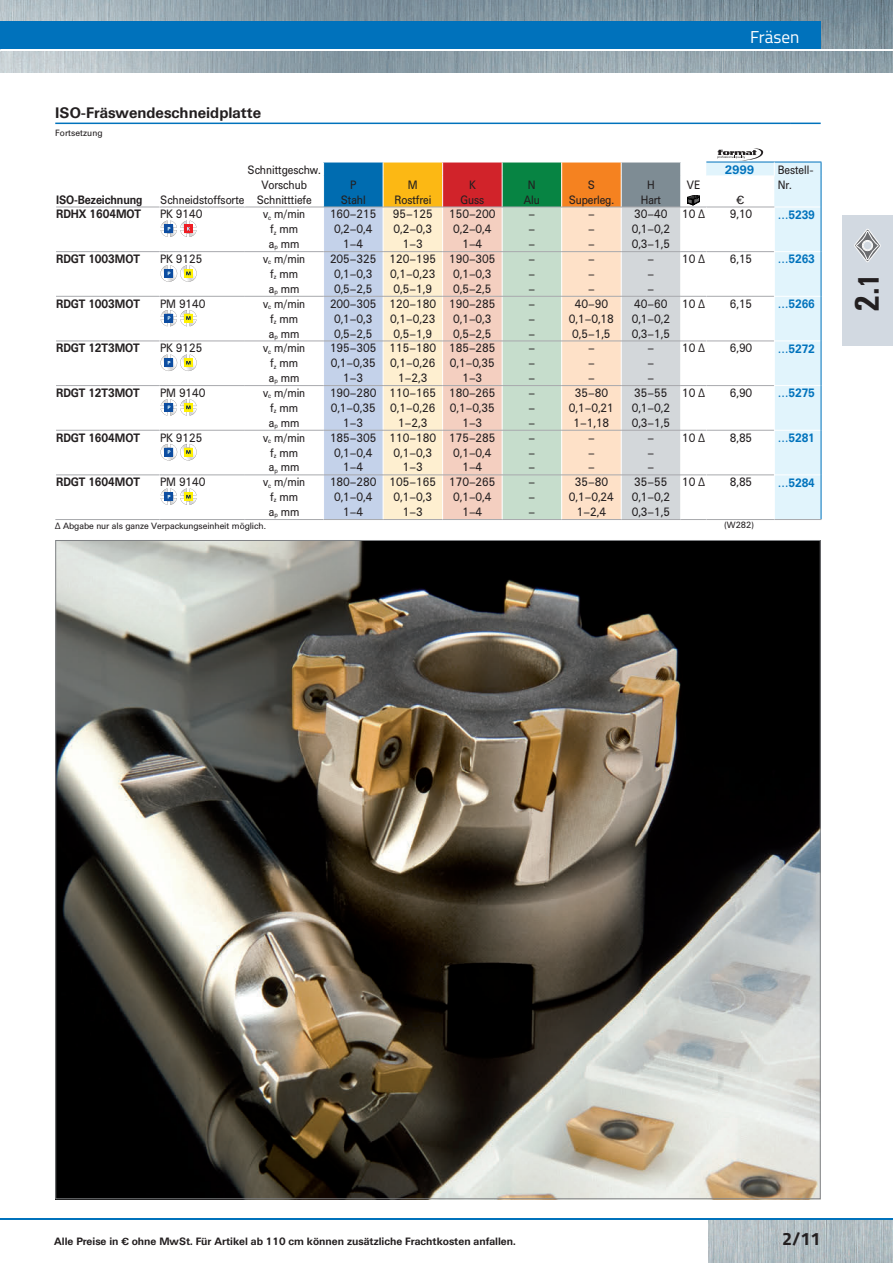
<style>
.page{position:relative;width:893px;height:1263px;background:#fff}
.page>*{position:absolute;margin:0;border:0;box-sizing:border-box;transform-origin:0 0}
.t1{font:700 33.75px "Univers Condp 67";color:#231f20}
.t2{font:700 18px "Titillium Web";color:#231f20}
.t3{font:17.25px "Titillium Web";color:#fff}
.t4{font:700 15px "Universdp 65";color:#231f20}
.t5{font:12px/14.9px "Universdp 55";letter-spacing:-.01em;color:#231f20;text-align:center;scale:.9 1}
.t6{font:700 12px "Universdp 65";letter-spacing:-.01em;color:#231f20;scale:.9 1}
.t7{font:700 12px "Universdp 65";letter-spacing:-.01em;color:#0072bc;scale:.9 1}
.t8{font:700 12px "Universdp 65";letter-spacing:-.01em;color:#0072bc}
.t9{font:700 10.5px "Universdp 65";color:#231f20}
.t10{font:9px "Universdp 55";letter-spacing:-.01em;color:#231f20}
.t11{font:9px "Universdp 55";letter-spacing:-.01em;color:#231f20;scale:.95 1}
.s1{font-size:29.25px}
</style>
<div class="page">
<img style="left:708px;top:1220px;width:185px;height:43px">
<img style="left:1px;top:0;width:892px;height:72px">
<img style="left:0;top:0;width:1px;height:72px">
<hr style="left:0;top:1218px;width:893px;height:2px;background:#0072bc">
<div style="left:0;top:21px;width:821px;height:29px;background:#0072bc"></div>
<hr style="left:0;top:50px;width:893px;height:1px;background:#fff">
<svg style="left:55px;top:148px;width:767px;height:372px"></svg>
<hr style="left:55px;top:123px;width:736px;height:1px;background:#0072bc">
<hr style="left:791px;top:123px;width:30px;height:1px;background:#0072bc">
<img style="left:57px;top:542px;width:762px;height:655px">
<div style="left:842px;top:216px;width:51px;height:130px;background:#d2d9e1"></div>
<svg style="left:854px;top:229px;width:26px;height:33px"></svg>
<p class="t4" style="left:55px;top:104px;width:207px">ISO-Fräswendeschneidplatte</p>
<p class="t10" style="left:55px;top:128px;width:49px">Fortsetzung</p>
<p class="t5" style="left:248px;top:162px;width:83px">Schnittgeschw.<br>Vorschub<br>Schnitttiefe</p>
<p class="t6" style="left:56px;top:192px;width:98px">ISO-Bezeichnung</p>
<p class="t5" style="left:160px;top:192px;width:95px">Schneidstoffsorte</p>
<p class="t5" style="left:341px;top:177px;width:29px">P<br>Stahl</p>
<p class="t5" style="left:394px;top:177px;width:43px">M<br>Rostfrei</p>
<p class="t5" style="left:460px;top:177px;width:28px">K<br>Guss</p>
<p class="t5" style="left:524px;top:177px;width:19px">N<br>Alu</p>
<p class="t5" style="left:569px;top:177px;width:52px">S<br>Superleg.</p>
<p class="t5" style="left:641px;top:177px;width:24px">H<br>Hart</p>
<p class="t5" style="left:687px;top:177px;width:16px">VE</p>
<h3 class="t3" style="left:750px;top:24px;width:51px">Fräsen</h3>
<p class="t8" style="left:725px;top:163px;width:31px">2999</p>
<p class="t5" style="left:778px;top:162px;width:41px;text-align:left">Bestell-<br>Nr.</p>
<p class="t5" style="left:736px;top:192px;width:10px">€</p>
<p class="t6" style="left:56px;top:207px;width:96px">RDHX 1604MOT</p>
<p class="t5" style="left:160px;top:207px;width:49px">PK 9140</p>
<p class="t5" style="left:263px;top:207px;width:49px">v<sub>c</sub> m/min f<sub>z</sub> mm<br>a<sub>p</sub> mm</p>
<p class="t5" style="left:330px;top:207px;width:53px">160–215<br>0,2–0,4<br>1–4</p>
<p class="t5" style="left:393px;top:207px;width:46px">95–125<br>0,2–0,3<br>1–3</p>
<p class="t5" style="left:449px;top:207px;width:53px">150–200<br>0,2–0,4<br>1–4</p>
<p class="t5" style="left:528px;top:207px;width:9px;text-align:justify">– – –</p>
<p class="t5" style="left:588px;top:207px;width:9px;text-align:justify">– – –</p>
<p class="t5" style="left:632px;top:207px;width:44px;text-align:left">30–40<br>0,1–0,2<br>0,3–1,5</p>
<p class="t5" style="left:682px;top:207px;width:27px">10 ∆</p>
<p class="t5" style="left:730px;top:207px;width:27px">9,10</p>
<p class="t7" style="left:778px;top:207px;width:43px">…5239</p>
<p class="t6" style="left:56px;top:252px;width:95px">RDGT 1003MOT</p>
<p class="t5" style="left:160px;top:252px;width:49px">PK 9125</p>
<p class="t5" style="left:263px;top:252px;width:49px">v<sub>c</sub> m/min f<sub>z</sub> mm<br>a<sub>p</sub> mm</p>
<p class="t5" style="left:330px;top:252px;width:53px">205–325<br>0,1–0,3<br>0,5–2,5</p>
<p class="t5" style="left:390px;top:252px;width:53px;text-align:justify">120–195<br>0,1–0,23<br>0,5–1,9</p>
<p class="t5" style="left:449px;top:252px;width:53px">190–305<br>0,1–0,3<br>0,5–2,5</p>
<p class="t5" style="left:528px;top:252px;width:9px;text-align:justify">– – –</p>
<p class="t5" style="left:588px;top:252px;width:9px;text-align:justify">– – –</p>
<p class="t5" style="left:648px;top:252px;width:9px;text-align:justify">– – –</p>
<p class="t5" style="left:682px;top:252px;width:27px">10 ∆</p>
<p class="t5" style="left:730px;top:252px;width:27px">6,15</p>
<p class="t7" style="left:778px;top:252px;width:43px">…5263</p>
<p class="t6" style="left:56px;top:297px;width:95px">RDGT 1003MOT</p>
<p class="t5" style="left:160px;top:296px;width:52px">PM 9140</p>
<p class="t5" style="left:263px;top:296px;width:49px">v<sub>c</sub> m/min f<sub>z</sub> mm<br>a<sub>p</sub> mm</p>
<p class="t5" style="left:330px;top:296px;width:53px">200–305<br>0,1–0,3<br>0,5–2,5</p>
<p class="t5" style="left:390px;top:296px;width:53px;text-align:justify">120–180<br>0,1–0,23<br>0,5–1,9</p>
<p class="t5" style="left:449px;top:296px;width:53px">190–285<br>0,1–0,3<br>0,5–2,5</p>
<p class="t5" style="left:528px;top:296px;width:9px;text-align:justify">– – –</p>
<p class="t5" style="left:569px;top:296px;width:52px">40–90<br>0,1–0,18<br>0,5–1,5</p>
<p class="t5" style="left:632px;top:296px;width:44px;text-align:left">40–60<br>0,1–0,2<br>0,3–1,5</p>
<p class="t5" style="left:682px;top:296px;width:27px">10 ∆</p>
<p class="t5" style="left:730px;top:296px;width:27px">6,15</p>
<p class="t7" style="left:778px;top:297px;width:43px">…5266</p>
<p class="t6" style="left:56px;top:341px;width:94px">RDGT 12T3MOT</p>
<p class="t5" style="left:160px;top:341px;width:49px">PK 9125</p>
<p class="t5" style="left:263px;top:341px;width:49px">v<sub>c</sub> m/min f<sub>z</sub> mm<br>a<sub>p</sub> mm</p>
<p class="t5" style="left:330px;top:341px;width:53px">195–305<br>0,1–0,35<br>1–3</p>
<p class="t5" style="left:390px;top:341px;width:53px">115–180<br>0,1–0,26<br>1–2,3</p>
<p class="t5" style="left:449px;top:341px;width:53px">185–285<br>0,1–0,35<br>1–3</p>
<p class="t5" style="left:528px;top:341px;width:9px;text-align:justify">– – –</p>
<p class="t5" style="left:588px;top:341px;width:9px;text-align:justify">– – –</p>
<p class="t5" style="left:648px;top:341px;width:9px;text-align:justify">– – –</p>
<p class="t5" style="left:682px;top:341px;width:27px">10 ∆</p>
<p class="t5" style="left:730px;top:341px;width:27px">6,90</p>
<p class="t7" style="left:778px;top:341px;width:43px">…5272</p>
<p class="t6" style="left:56px;top:386px;width:94px">RDGT 12T3MOT</p>
<p class="t5" style="left:160px;top:386px;width:52px">PM 9140</p>
<p class="t5" style="left:263px;top:386px;width:49px">v<sub>c</sub> m/min f<sub>z</sub> mm<br>a<sub>p</sub> mm</p>
<p class="t5" style="left:330px;top:386px;width:53px">190–280<br>0,1–0,35<br>1–3</p>
<p class="t5" style="left:390px;top:386px;width:53px">110–165<br>0,1–0,26<br>1–2,3</p>
<p class="t5" style="left:449px;top:386px;width:53px">180–265<br>0,1–0,35<br>1–3</p>
<p class="t5" style="left:528px;top:386px;width:9px;text-align:justify">– – –</p>
<p class="t5" style="left:569px;top:386px;width:52px">35–80<br>0,1–0,21<br>1–1,18</p>
<p class="t5" style="left:632px;top:386px;width:44px;text-align:left">35–55<br>0,1–0,2<br>0,3–1,5</p>
<p class="t5" style="left:682px;top:386px;width:27px">10 ∆</p>
<p class="t5" style="left:730px;top:386px;width:27px">6,90</p>
<p class="t7" style="left:778px;top:386px;width:43px">…5275</p>
<p class="t6" style="left:56px;top:430px;width:95px">RDGT 1604MOT</p>
<p class="t5" style="left:160px;top:430px;width:49px">PK 9125</p>
<p class="t5" style="left:263px;top:430px;width:49px">v<sub>c</sub> m/min f<sub>z</sub> mm<br>a<sub>p</sub> mm</p>
<p class="t5" style="left:330px;top:430px;width:53px">185–305<br>0,1–0,4<br>1–4</p>
<p class="t5" style="left:390px;top:430px;width:53px">110–180<br>0,1–0,3<br>1–3</p>
<p class="t5" style="left:449px;top:430px;width:53px">175–285<br>0,1–0,4<br>1–4</p>
<p class="t5" style="left:528px;top:430px;width:9px;text-align:justify">– – –</p>
<p class="t5" style="left:588px;top:430px;width:9px;text-align:justify">– – –</p>
<p class="t5" style="left:648px;top:430px;width:9px;text-align:justify">– – –</p>
<p class="t5" style="left:682px;top:430px;width:27px">10 ∆</p>
<p class="t5" style="left:730px;top:430px;width:27px">8,85</p>
<p class="t7" style="left:778px;top:431px;width:43px">…5281</p>
<p class="t6" style="left:56px;top:475px;width:95px">RDGT 1604MOT</p>
<p class="t5" style="left:160px;top:475px;width:52px">PM 9140</p>
<p class="t5" style="left:263px;top:475px;width:49px">v<sub>c</sub> m/min f<sub>z</sub> mm<br>a<sub>p</sub> mm</p>
<p class="t5" style="left:330px;top:475px;width:53px">180–280<br>0,1–0,4<br>1–4</p>
<p class="t5" style="left:390px;top:475px;width:53px">105–165<br>0,1–0,3<br>1–3</p>
<p class="t5" style="left:449px;top:475px;width:53px">170–265<br>0,1–0,4<br>1–4</p>
<p class="t5" style="left:528px;top:475px;width:9px;text-align:justify">– – –</p>
<p class="t5" style="left:569px;top:475px;width:52px">35–80<br>0,1–0,24<br>1–2,4</p>
<p class="t5" style="left:632px;top:475px;width:44px;text-align:left">35–55<br>0,1–0,2<br>0,3–1,5</p>
<p class="t5" style="left:682px;top:475px;width:27px">10 ∆</p>
<p class="t5" style="left:730px;top:475px;width:27px">8,85</p>
<p class="t7" style="left:778px;top:475px;width:43px">…5284</p>
<p class="t11" style="left:724px;top:520px;width:33px">(W282)</p>
<p class="t10" style="left:55px;top:520px;width:212px">∆ Abgabe nur als ganze Verpackungseinheit möglich.</p>
<h1 class="t1" style="left:847px;top:312px;width:41px;rotate:-90deg">2.<span class="s1">1</span></h1>
<p class="t9" style="left:54px;top:1235px;width:463px">Alle Preise in € ohne MwSt. Für Artikel ab 110 cm können zusätzliche Frachtkosten anfallen.</p>
<h2 class="t2" style="left:782px;top:1225px;width:40px">2/11</h2>
</div>
